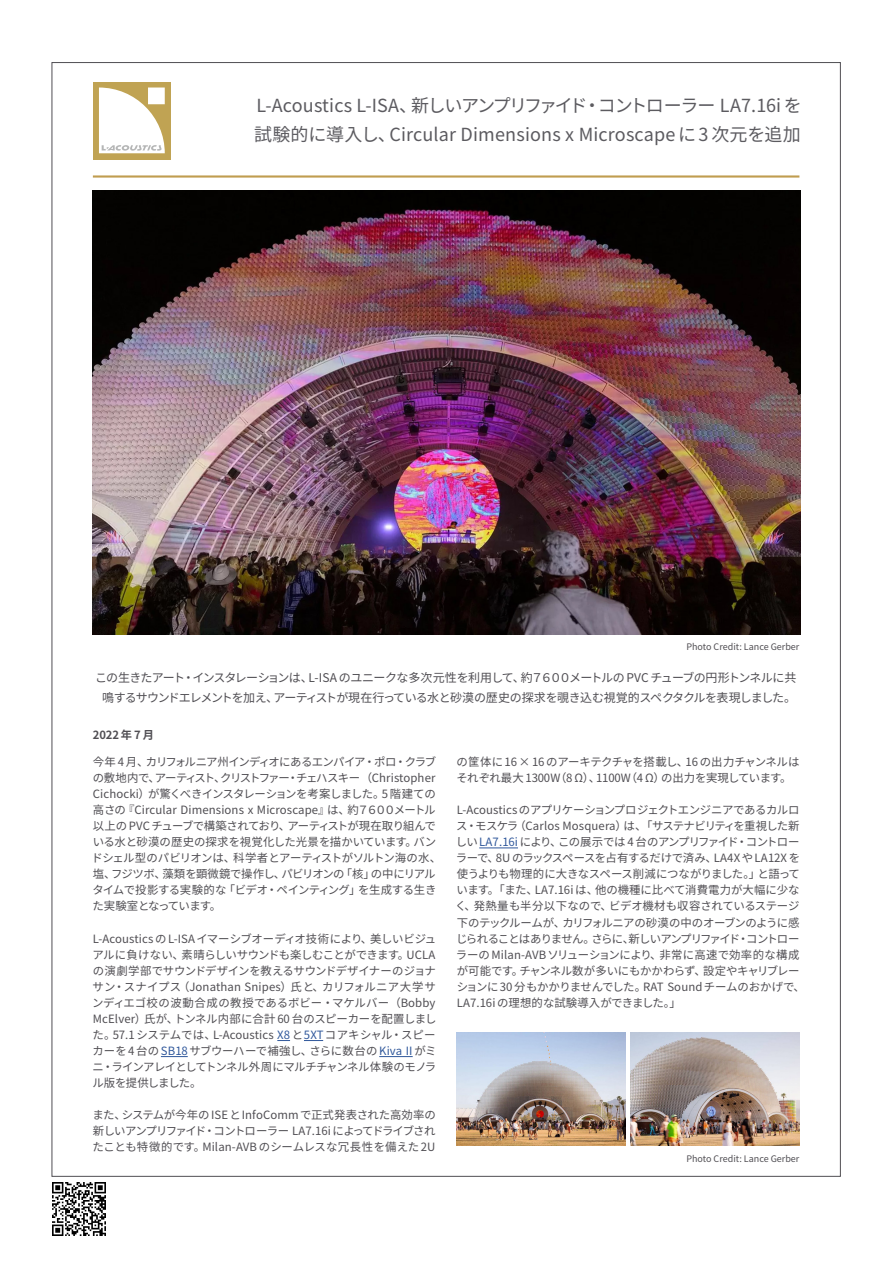
<style>
.page{position:relative;width:893px;height:1263px;background:#fff}
.page>*{position:absolute;margin:0;border:0;box-sizing:border-box;transform-origin:0 0}
.t1{font:18px/28.5px "Source Han Sans JP";letter-spacing:.01em;color:#5c5b60}
.t2{font:12px/19.5px "Source Han Sans JP";letter-spacing:-.06em;color:#504e53;text-align:center}
.t3{font:11.4px/16px "Source Han Sans JP";letter-spacing:-.025em;color:#504e53}
.t4{font:700 11.25px "Source Han Sans JP";letter-spacing:.08em;color:#504e53}
.t5{font:9px "Source Han Sans JP";color:#504e53}
.s1{color:#30589b}
</style>
<div class="page">
<hr style="left:93px;top:175px;width:706px;height:3px;background:#c09d50">
<svg style="left:93px;top:82px;width:78px;height:78px"></svg>
<svg style="left:277px;top:1040px;width:13px;height:1px"></svg>
<svg style="left:304px;top:1040px;width:19px;height:1px"></svg>
<svg style="left:161px;top:1056px;width:27px;height:1px"></svg>
<hr style="left:379px;top:1056px;width:34px;height:1px;background:#30589b">
<hr style="left:479px;top:848px;width:39px;height:1px;background:#30589b">
<img style="left:52px;top:1182px;width:54px;height:54px">
<img style="left:630px;top:1032px;width:169px;height:113px">
<img style="left:457px;top:1033px;width:169px;height:112px">
<img style="left:93px;top:191px;width:708px;height:444px">
<h1 class="t1" style="left:254px;top:92px;width:549px">L-Acoustics L-ISA、新しいアンプリファイド・コントローラー LA7.16i を試験的に導入し、Circular Dimensions x Microscape に 3 次元を追加</h1>
<p class="t5" style="left:686px;top:642px;width:114px">Photo Credit: Lance Gerber</p>
<p class="t2" style="left:95px;top:668px;width:703px">この生きたアート・インスタレーションは、L-ISA のユニークな多次元性を利用して、約７６００メートルの PVC チューブの円形トンネルに共鳴するサウンドエレメントを加え、アーティストが現在行っている水と砂漠の歴史の探求を覗き込む視覚的スペクタクルを表現しました。</p>
<p class="t4" style="left:93px;top:729px;width:63px">2022年7月</p>
<p class="t3" style="left:92px;top:754px;width:351px">今年 4 月、カリフォルニア州インディオにあるエンパイア・ポロ・クラブの敷地内で、アーティスト、クリストファー・チェハスキー（Christopher Cichocki）が驚くべきインスタレーションを考案しました。5 階建ての高さの『Circular Dimensions x Microscape』は、約７６００メートル以上の PVC チューブで構築されており、アーティストが現在取り組んでいる水と砂漠の歴史の探求を視覚化した光景を描かいています。バンドシェル型のパビリオンは、科学者とアーティストがソルトン海の水、塩、フジツボ、藻類を顕微鏡で操作し、パビリオンの「核」の中にリアルタイムで投影する実験的な「ビデオ・ペインティング」を生成する生きた実験室となっています。</p>
<p class="t3" style="left:92px;top:931px;width:346px;text-align:justify">L-Acoustics の L-ISA イマーシブオーディオ技術により、美しいビジュアルに負けない、素晴らしいサウンドも楽しむことができます。UCLAの演劇学部でサウンドデザインを教えるサウンドデザイナーのジョナサン・スナイプス（Jonathan Snipes）氏と、カリフォルニア大学サンディエゴ校の波動合成の教授であるボビー・マケルバー（Bobby McElver）氏が、トンネル内部に合計 60 台のスピーカーを配置しました。57.1 システムでは、L-Acoustics <span class="s1">X8</span>と<span class="s1">5XT</span>コアキシャル・スピーカーを4 台の<span class="s1">SB18</span>サブウーハーで補強し、さらに数台の<span class="s1">Kiva II</span>がミニ・ラインアレイとしてトンネル外周にマルチチャンネル体験のモノラル版を提供しました。</p>
<p class="t3" style="left:93px;top:1107px;width:345px;text-align:justify">また、システムが今年の ISE とInfoComm で正式発表された高効率の新しいアンプリファイド・コントローラー LA7.16i によってドライブされたことも特徴的です。Milan-AVB のシームレスな冗長性を備えた 2U</p>
<p class="t3" style="left:456px;top:754px;width:344px">の筐体に 16 × 16 のアーキテクチャを搭載し、16 の出力チャンネルはそれぞれ最大 1300W（8 Ω）、1100W（4 Ω）の出力を実現しています。</p>
<p class="t3" style="left:455px;top:802px;width:351px">L-Acoustics のアプリケーションプロジェクトエンジニアであるカルロス・モスケラ（Carlos Mosquera）は、「サステナビリティを重視した新しい <span class="s1">LA7.16i</span> により、この展示では 4 台のアンプリファイド・コントローラーで、8U のラックスペースを占有するだけで済み、LA4X や LA12X を使うよりも物理的に大きなスペース削減につながりました。」と語っています。「また、LA7.16i は、他の機種に比べて消費電力が大幅に少なく、発熱量も半分以下なので、ビデオ機材も収容されているステージ下のテックルームが、カリフォルニアの砂漠の中のオーブンのように感じられることはありません。さらに、新しいアンプリファイド・コントローラーの Milan-AVBソリューションにより、非常に高速で効率的な構成が可能です。チャンネル数が多いにもかかわらず、設定やキャリブレーションに 30 分もかかりませんでした。RAT Sound チームのおかげで、LA7.16i の理想的な試験導入ができました。」</p>
<p class="t5" style="left:686px;top:1154px;width:114px">Photo Credit: Lance Gerber</p>
</div>
